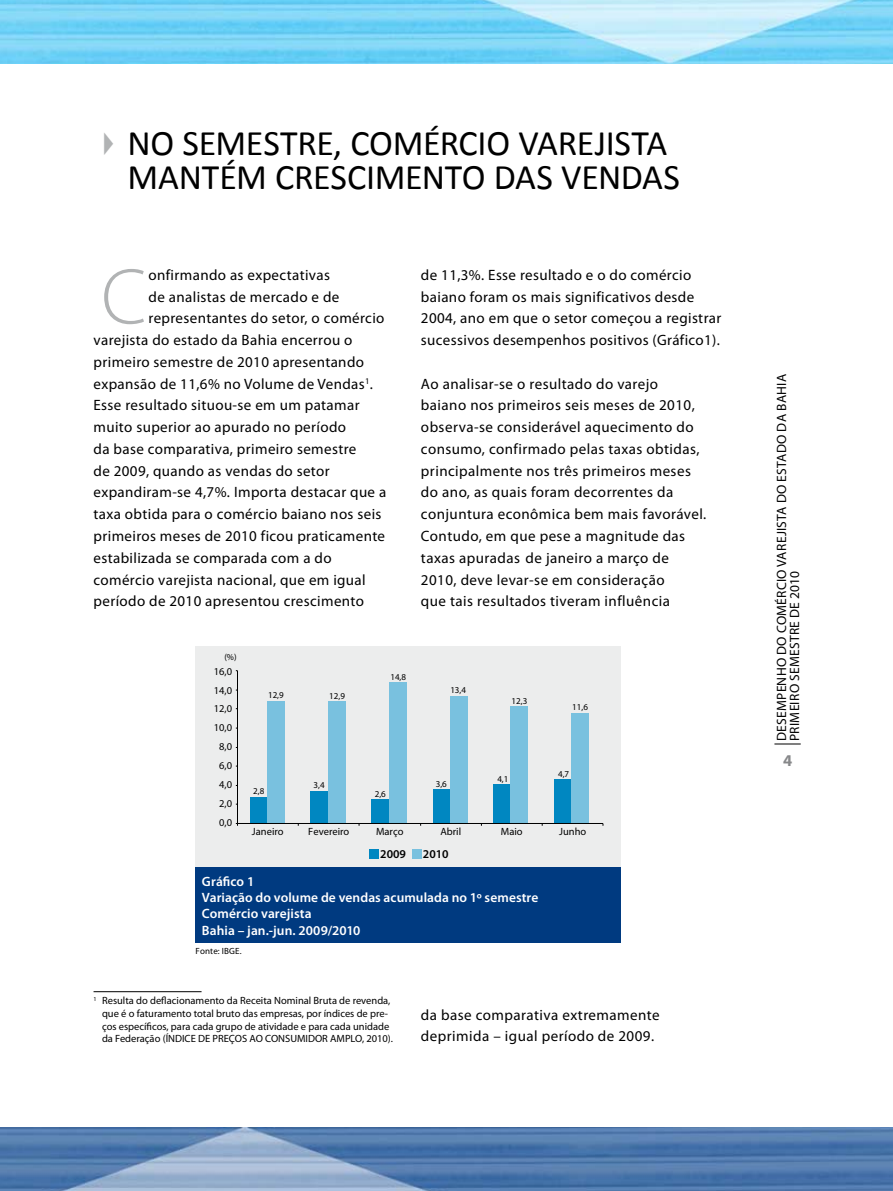
<style>
.page{position:relative;width:893px;height:1191px;background:#fff}
.page>*{position:absolute;margin:0;border:0;box-sizing:border-box;transform-origin:0 0}
.t1{font:300 79.5px "Myriad Pro";color:#b1b3b4}
.t2{font:36px/34.5px "Calibri";letter-spacing:-.01em;color:#000}
.t3{font:700 16.5px "Myriad Pro";color:#87888a}
.t4{font:15px/21.8px "Myriad Pro";letter-spacing:.025em;color:#000}
.t5{font:600 13.5px/16.2px "Myriad Pro";letter-spacing:.005em;color:#fff}
.t6{font:13.5px/13.2px "Myriad Pro";letter-spacing:.02em;color:#000}
.t7{font:600 12px "Myriad Pro";color:#000}
.t8{font:10.5px/12.6px "Myriad Pro";color:#000}
.t9{font:9px "Myriad Pro";letter-spacing:.005em;color:#000}
</style>
<div class="page">
<img style="left:0;top:1127px;width:893px;height:64px">
<img style="left:0;top:0;width:893px;height:64px">
<svg style="left:774px;top:743px;width:27px;height:1px"></svg>
<hr style="left:94px;top:991px;width:108px;height:1px;background:#000">
<div style="left:196px;top:645px;width:425px;height:222px;background:#eceded"></div>
<div style="left:196px;top:867px;width:425px;height:76px;background:#003a80"></div>
<div style="left:250px;top:796px;width:17px;height:27px;background:#0087c1"></div>
<div style="left:311px;top:790px;width:17px;height:33px;background:#0087c1"></div>
<div style="left:371px;top:799px;width:19px;height:24px;background:#0087c1"></div>
<div style="left:433px;top:789px;width:17px;height:34px;background:#0087c1"></div>
<div style="left:494px;top:784px;width:17px;height:39px;background:#0087c1"></div>
<div style="left:554px;top:779px;width:17px;height:44px;background:#0087c1"></div>
<div style="left:267px;top:701px;width:18px;height:122px;background:#79c1df"></div>
<div style="left:328px;top:701px;width:17px;height:122px;background:#79c1df"></div>
<div style="left:390px;top:682px;width:17px;height:141px;background:#79c1df"></div>
<div style="left:450px;top:695px;width:17px;height:128px;background:#79c1df"></div>
<div style="left:511px;top:706px;width:17px;height:117px;background:#79c1df"></div>
<div style="left:571px;top:712px;width:18px;height:111px;background:#79c1df"></div>
<hr style="left:237px;top:670px;width:1px;height:153px;background:#000">
<hr style="left:237px;top:823px;width:366px;height:1px;background:#000">
<div style="left:370px;top:849px;width:9px;height:9px;background:#0087c1"></div>
<div style="left:412px;top:849px;width:9px;height:9px;background:#79c1df"></div>
<h2 class="t2" style="left:128px;top:124px;width:554px">NO SEMESTRE, COMÉRCIO VAREJISTA<br>MANTÉM CRESCIMENTO DAS VENDAS</h2>
<h1 class="t1" style="left:101px;top:249px;width:47px">C</h1>
<p class="t4" style="left:149px;top:264px;width:183px">onfirmando as expectativas</p>
<p class="t4" style="left:149px;top:285px;width:192px">de analistas de mercado e de</p>
<p class="t4" style="left:149px;top:307px;width:237px">representantes do setor, o comércio</p>
<p class="t4" style="left:94px;top:329px;width:260px">varejista do estado da Bahia encerrou o</p>
<p class="t4" style="left:94px;top:351px;width:272px">primeiro semestre de 2010 apresentando</p>
<p class="t4" style="left:94px;top:372px;width:281px">expansão de 11,6% no Volume de Vendas<sup>1</sup>.</p>
<p class="t4" style="left:94px;top:394px;width:268px">Esse resultado situou-se em um patamar</p>
<p class="t4" style="left:94px;top:416px;width:254px">muito superior ao apurado no período</p>
<p class="t4" style="left:94px;top:438px;width:264px">da base comparativa, primeiro semestre</p>
<p class="t4" style="left:94px;top:459px;width:238px">de 2009, quando as vendas do setor</p>
<p class="t4" style="left:94px;top:481px;width:294px">expandiram-se 4,7%. I mporta destacar que a</p>
<p class="t4" style="left:94px;top:503px;width:289px">taxa obtida para o comércio baiano nos seis</p>
<p class="t4" style="left:94px;top:525px;width:293px">primeiros meses de 2010 ficou praticamente</p>
<p class="t4" style="left:94px;top:546px;width:240px">estabilizada se comparada com a do</p>
<p class="t4" style="left:94px;top:568px;width:274px">comércio varejista nacional, que em igual</p>
<p class="t4" style="left:94px;top:590px;width:272px">período de 2010 apresentou crescimento</p>
<p class="t4" style="left:421px;top:264px;width:302px">de 11,3%. Esse resultado e o do comércio baiano foram os mais significativos desde 2004, ano em que o setor começou a registrar sucessivos desempenhos positivos (Gráfico1).</p>
<p class="t4" style="left:421px;top:372px;width:287px">Ao analisar-se o resultado do varejo baiano nos primeiros seis meses de 2010, observa-se considerável aquecimento do consumo, confirmado pelas taxas obtidas, principalmente nos três primeiros meses do ano, as quais foram decorrentes da conjuntura econômica bem mais favorável.<br>Contudo, em que pese a magnitude das taxas apuradas de janeiro a março de 2010, deve levar-se em consideração<br>que tais resultados tiveram influência</p>
<p class="t9" style="left:224px;top:651px;width:14px">(%)</p>
<p class="t8" style="left:214px;top:664px;width:20px">16,0</p>
<p class="t8" style="left:214px;top:683px;width:20px">14,0</p>
<p class="t8" style="left:214px;top:702px;width:20px">12,0</p>
<p class="t8" style="left:214px;top:721px;width:20px">10,0</p>
<p class="t8" style="left:219px;top:740px;width:14px">8,0</p>
<p class="t8" style="left:219px;top:759px;width:14px">6,0</p>
<p class="t8" style="left:219px;top:778px;width:14px">4,0</p>
<p class="t8" style="left:219px;top:797px;width:14px">2,0</p>
<p class="t9" style="left:268px;top:689px;width:17px">12,9</p>
<p class="t9" style="left:329px;top:690px;width:17px">12,9</p>
<p class="t9" style="left:390px;top:671px;width:17px">14,8</p>
<p class="t9" style="left:314px;top:779px;width:13px">3,4</p>
<p class="t9" style="left:253px;top:785px;width:13px">2,8</p>
<p class="t9" style="left:375px;top:788px;width:13px">2,6</p>
<p class="t9" style="left:450px;top:684px;width:17px">13,4</p>
<p class="t9" style="left:436px;top:778px;width:13px">3,6</p>
<p class="t9" style="left:512px;top:695px;width:17px">12,3</p>
<p class="t9" style="left:497px;top:773px;width:13px">4,1</p>
<p class="t9" style="left:572px;top:702px;width:17px">11,6</p>
<p class="t9" style="left:558px;top:768px;width:13px">4,7</p>
<p class="t8" style="left:219px;top:816px;width:14px">0,0</p>
<p class="t8" style="left:252px;top:824px;width:33px">Janeiro</p>
<p class="t8" style="left:308px;top:824px;width:43px">Fevereiro</p>
<p class="t8" style="left:376px;top:824px;width:29px">Março</p>
<p class="t8" style="left:440px;top:824px;width:22px">Abril</p>
<p class="t8" style="left:501px;top:824px;width:23px">Maio</p>
<p class="t8" style="left:559px;top:824px;width:29px">Junho</p>
<p class="t7" style="left:380px;top:846px;width:27px">2009</p>
<p class="t7" style="left:423px;top:846px;width:27px">2010</p>
<p class="t5" style="left:202px;top:873px;width:338px">Gráfico 1<br>Variação do volume de vendas acumulada no 1º semestre<br>Comércio varejista<br>Bahia – jan.-jun. 2009/2010</p>
<p class="t9" style="left:196px;top:945px;width:47px">Fonte: IBGE.</p>
<p class="t8" style="left:102px;top:994px;width:293px;text-indent:-9px"><sup>1</sup> Resulta do deflacionamento da Receita Nominal Bruta de revenda, que é o faturamento total bruto das empresas, por índices de pre&shy;ços específicos, para cada grupo de atividade e para cada unidade da Federação (ÍNDICE DE PREÇOS AO CONSUMIDOR AMPLO, 2010).</p>
<p class="t4" style="left:421px;top:1003px;width:240px">da base comparativa extremamente deprimida – igual período de 2009.</p>
<p class="t6" style="left:775px;top:741px;width:367px;rotate:-90deg">Desempenho do comércio varejista do estado da Bahia primeiro semestre de 2010</p>
<p class="t3" style="left:783px;top:749px;width:11px">4</p>
</div>
